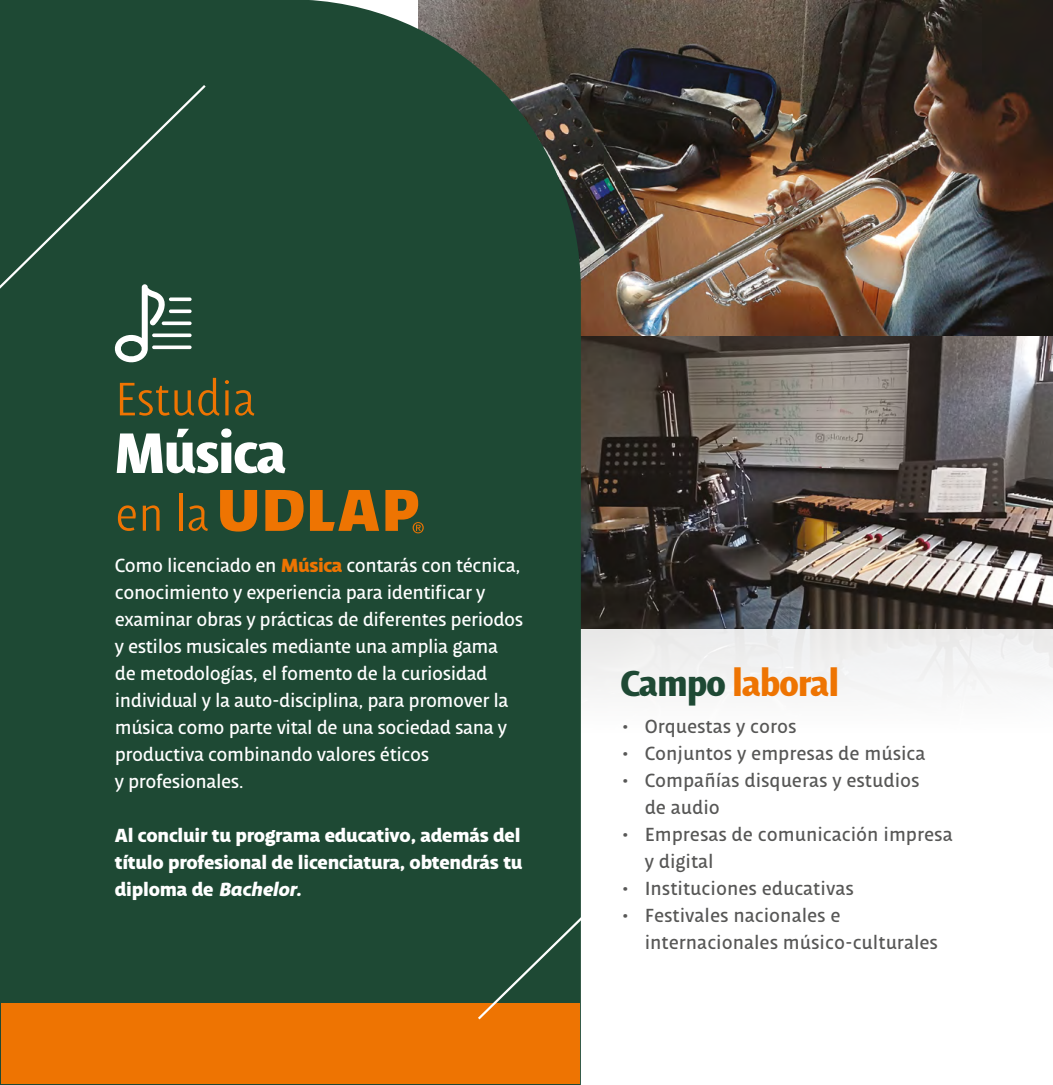
<style>
.page{position:relative;width:1053px;height:1085px;background:#fff}
.page>*{position:absolute;margin:0;border:0;box-sizing:border-box;transform-origin:0 0}
.t1{font:900 60.75px "Udlap Display";letter-spacing:-.025em;color:#fff}
.t2{font:300 49.95px "Udlap Display";letter-spacing:-.01em;color:#ee7402}
.t3{font:900 38.25px "Udlap Display";letter-spacing:-.025em;color:#ee7402}
.t4{font:20.25px/27px "Udlap Text";letter-spacing:-.02em;color:#fff}
.t5{font:20.25px/27px "Udlap Text";color:#575756}
.t6{font:900 20.25px/27px "Udlap Text";letter-spacing:-.01em;color:#fff;text-align:justify}
.s1{font-weight:900;color:#ee7402}
.s2{font-style:italic}
.s3{color:#1e4934}
</style>
<div class="page">
<img style="left:581px;top:0;width:471px;height:336px">
<img style="left:581px;top:336px;width:471px;height:293px">
<div style="left:0;top:0;width:581px;height:1084px;background:#1e4934"></div>
<div style="left:1px;top:1003px;width:578px;height:80px;background:#ee7402"></div>
<svg style="left:475px;top:864px;width:106px;height:157px"></svg>
<div style="left:0;top:83px;width:208px;height:403px;background:#1e4934"></div>
<svg style="left:220px;top:490px;width:37px;height:41px"></svg>
<svg style="left:310px;top:490px;width:69px;height:41px"></svg>
<svg style="left:385px;top:490px;width:38px;height:43px"></svg>
<svg style="left:265px;top:490px;width:38px;height:41px"></svg>
<svg style="left:113px;top:284px;width:79px;height:79px"></svg>
<h2 class="t2" style="left:115px;top:370px;width:142px">Estudia</h2>
<h1 class="t1" style="left:115px;top:414px;width:173px">Música</h1>
<h2 class="t2" style="left:115px;top:485px;width:96px">en la</h2>
<p class="t4" style="left:115px;top:551px;width:410px">Como licenciado en <span class="s1">Música</span> contarás con técnica, conocimiento y experiencia para identificar y examinar obras y prácticas de diferentes periodos y estilos musicales mediante una amplia gama de metodologías, el fomento de la curiosidad individual y la auto-disciplina, para promover la música como parte vital de una sociedad sana y productiva combinando valores éticos<br>y profesionales.</p>
<p class="t6" style="left:115px;top:821px;width:409px">Al concluir tu programa educativo, además del título profesional de licenciatura, obtendrás tu diploma de <span class="s2">Bachelor.</span></p>
<h3 class="t3" style="left:620px;top:659px;width:220px"><span class="s3">Campo</span> laboral</h3>
<p class="t5" style="left:622px;top:713px;width:176px">• Orquestas y coros</p>
<p class="t5" style="left:622px;top:740px;width:305px">• Conjuntos y empresas de música</p>
<p class="t5" style="left:644px;top:767px;width:276px;text-indent:-22px">• Compañías disqueras y estudios de audio</p>
<p class="t5" style="left:644px;top:821px;width:309px;text-indent:-22px">• Empresas de comunicación impresa y digital</p>
<p class="t5" style="left:622px;top:875px;width:233px">• Instituciones educativas</p>
<p class="t5" style="left:644px;top:902px;width:295px;text-indent:-22px">• Festivales nacionales e internacionales músico-culturales</p>
</div>
